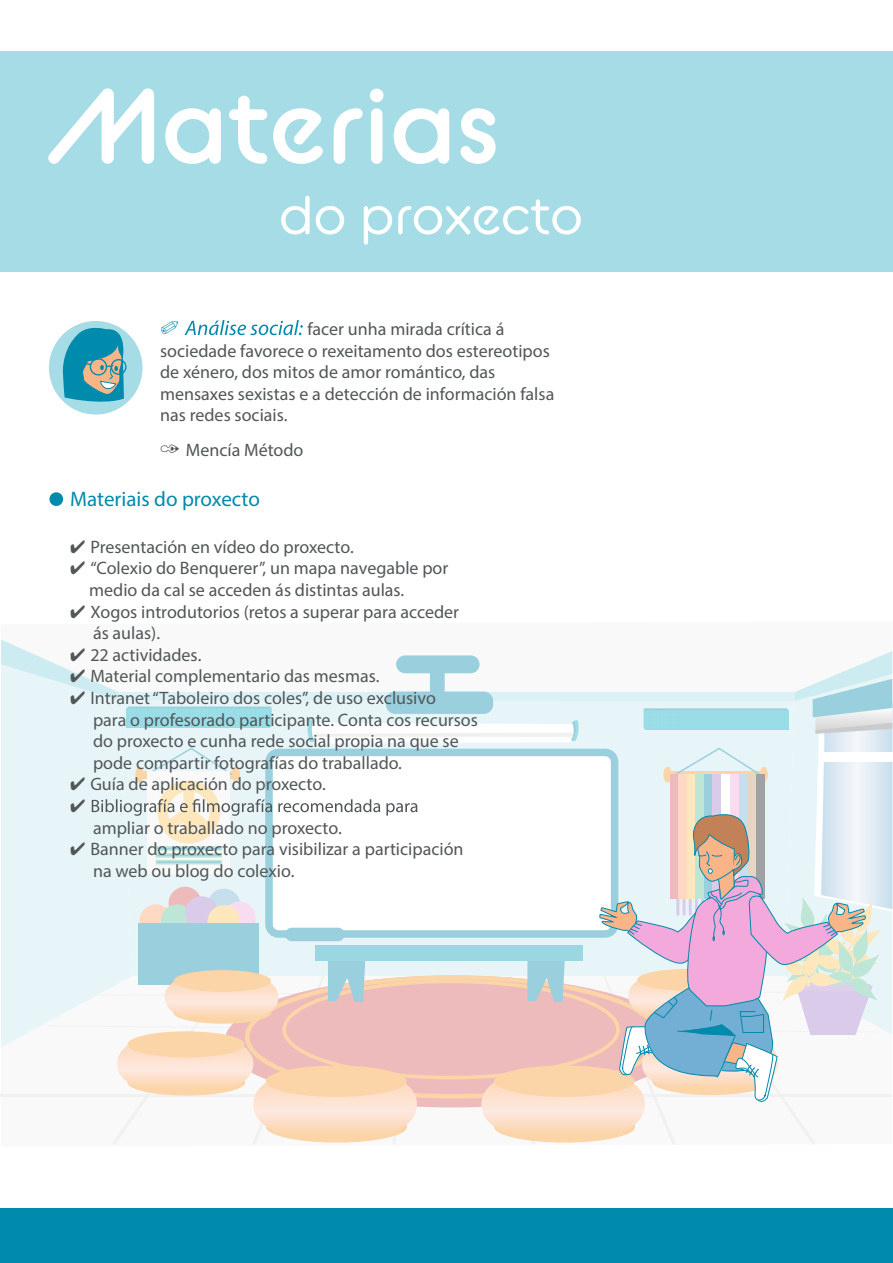
<style>
.page{position:relative;width:893px;height:1263px;background:#fff}
.page>*{position:absolute;margin:0;border:0;box-sizing:border-box;transform-origin:0 0}
.t1{font:700 105px "BC Alphapipe TSB";color:#fff}
.t2{font:54px "BC Alphapipe RB";letter-spacing:-.015em;color:#fff}
.t3{font:21px "Myriad Pro";color:#008aac}
.t4{font:18px/21.6px "Myriad Pro";color:#515657}
</style>
<div class="page">
<div style="left:0;top:1208px;width:893px;height:55px;background:#008aac"></div>
<div style="left:0;top:51px;width:893px;height:220px;background:#a6dce6"></div>
<div style="left:49px;top:492px;width:14px;height:14px;background:#008aac;border-radius:50%"></div>
<div style="left:49px;top:321px;width:94px;height:94px;background:#a6dce6;border-radius:50%"></div>
<svg style="left:63px;top:324px;width:64px;height:79px"></svg>
<hr style="left:0;top:1094px;width:891px;height:2px;background:#dcdddf">
<svg style="left:185px;top:320px;width:118px;height:15px"></svg>
<svg style="left:1px;top:639px;width:891px;height:502px"></svg>
<h1 class="t1" style="left:47px;top:59px;width:454px">Materias</h1>
<h2 class="t2" style="left:279px;top:181px;width:306px">do proxecto</h2>
<p class="t4" style="left:160px;top:318px;width:396px;text-indent:147px">facer unha mirada crítica á sociedade favorece o rexeitamento dos estereotipos de xénero, dos mitos de amor romántico, das mensaxes sexistas e a detección de información falsa nas redes sociais.</p>
<p class="t4" style="left:160px;top:438px;width:145px">✑ Mencía Método</p>
<p class="t3" style="left:70px;top:486px;width:191px">Materiais do proxecto</p>
<p class="t4" style="left:70px;top:536px;width:285px">✔ Presentación en vídeo do proxecto.</p>
<p class="t4" style="left:89px;top:557px;width:361px;text-indent:-19px">✔ “Colexio do Benquerer”, un mapa navegable por medio da cal se acceden ás distintas aulas.</p>
<p class="t4" style="left:93px;top:600px;width:368px;text-indent:-23px">✔ Xogos introdutorios (retos a superar para acceder ás aulas).</p>
<p class="t4" style="left:70px;top:644px;width:133px">✔ 22 actividades.</p>
<p class="t4" style="left:70px;top:665px;width:311px">✔ Material complementario das mesmas.</p>
<p class="t4" style="left:93px;top:687px;width:386px;text-indent:-23px">✔ Intranet“Taboleiro dos coles”, de uso exclusivo<br>para o profesorado participante. Conta cos recursos do proxecto e cunha rede social propia na que se pode compartir fotografías do traballado.</p>
<p class="t4" style="left:70px;top:773px;width:257px">✔ Guía de aplicación do proxecto.</p>
<p class="t4" style="left:93px;top:816px;width:250px">ampliar o traballado no proxecto.</p>
<p class="t4" style="left:93px;top:838px;width:372px;text-indent:-23px">✔ Banner do proxecto para visibilizar a participación na web ou blog do colexio.</p>
</div>
